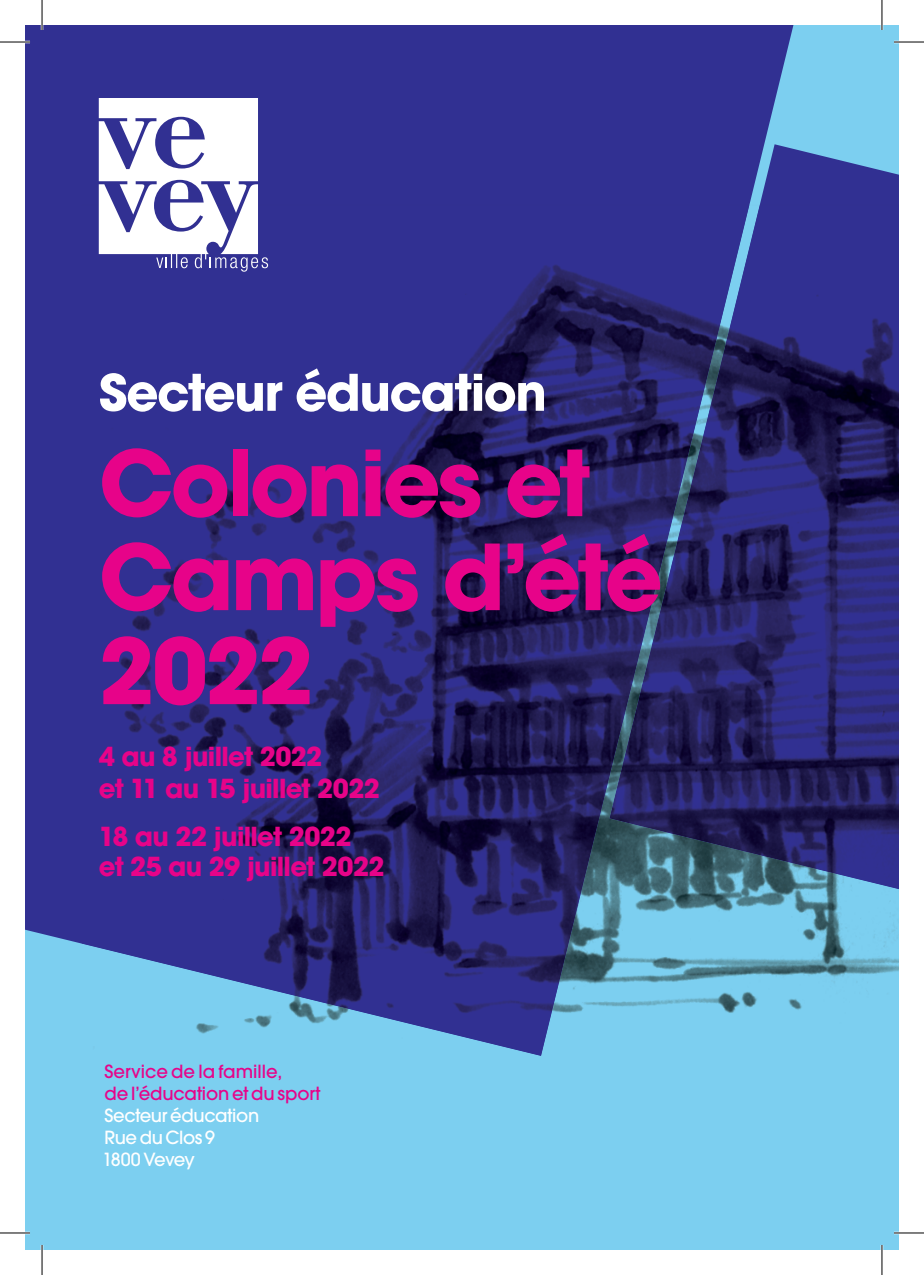
<style>
.page{position:relative;width:924px;height:1275px;background:#fff}
.page>*{position:absolute;margin:0;border:0;box-sizing:border-box;transform-origin:0 0}
.t1{font:700 90px/94px "ITC Avant Garde Pro";letter-spacing:-.035em;color:#e70389}
.t2{font:700 50px "ITC Avant Garde Pro";letter-spacing:-.03em;color:#fff}
.t3{font:700 26px/32px "ITC Avant Garde Pro";letter-spacing:-.025em;color:#e70389}
.t4{font:500 18px/22px "ITC Avant Garde Pro";letter-spacing:-.005em;color:#e70389}
.t5{font:500 18px/22px "ITC Avant Garde Pro";letter-spacing:-.02em;color:#fff}
</style>
<div class="page">
<div style="left:25px;top:25px;width:873px;height:1225px;background:#7ccff0"></div>
<svg style="left:793px;top:148px;width:105px;height:57px;fill:#313092"></svg>
<div style="left:25px;top:25px;width:768px;height:919px;background:#313092"></div>
<img style="left:749px;top:889px;width:149px;height:121px">
<img style="left:749px;top:205px;width:149px;height:684px">
<img style="left:82px;top:205px;width:667px;height:851px">
<svg style="left:99px;top:99px;width:169px;height:173px;background:#bcbcdb"></svg>
<hr style="left:0;top:41px;width:30px;height:2px;background:#fff">
<hr style="left:893px;top:41px;width:30px;height:2px;background:#fff">
<hr style="left:0;top:1231px;width:30px;height:3px;background:#fff">
<hr style="left:893px;top:1231px;width:30px;height:3px;background:#fff">
<hr style="left:41px;top:0;width:2px;height:30px;background:#fff">
<hr style="left:41px;top:1245px;width:2px;height:30px;background:#fff">
<hr style="left:880px;top:0;width:2px;height:30px;background:#fff">
<hr style="left:880px;top:1245px;width:2px;height:30px;background:#fff">
<hr style="left:0;top:42px;width:30px;height:1px;background:#000">
<hr style="left:893px;top:42px;width:30px;height:1px;background:#000">
<hr style="left:0;top:1232px;width:30px;height:1px;background:#000">
<hr style="left:893px;top:1232px;width:30px;height:1px;background:#000">
<hr style="left:42px;top:0;width:1px;height:30px;background:#000">
<hr style="left:42px;top:1245px;width:1px;height:30px;background:#000">
<hr style="left:881px;top:0;width:1px;height:30px;background:#000">
<hr style="left:881px;top:1245px;width:1px;height:30px;background:#000">
<h2 class="t2" style="left:99px;top:359px;width:449px">Secteur éducation</h2>
<h1 class="t1" style="left:99px;top:435px;width:565px">Colonies et<br>Camps d’été<br>2022</h1>
<p class="t3" style="left:99px;top:740px;width:282px">4 au 8 juillet 2022<br>et 11 au 15 juillet 2022</p>
<p class="t3" style="left:99px;top:821px;width:287px;line-height:30px">18 au 22 juillet 2022<br>et 25 au 29 juillet 2022</p>
<p class="t4" style="left:104px;top:1060px;width:217px">Service de la famille,<br>de l’éducation et du sport</p>
<p class="t5" style="left:102px;top:1104px;width:158px">Secteur éducation<br>Rue du Clos 9<br>1800 Vevey</p>
</div>
